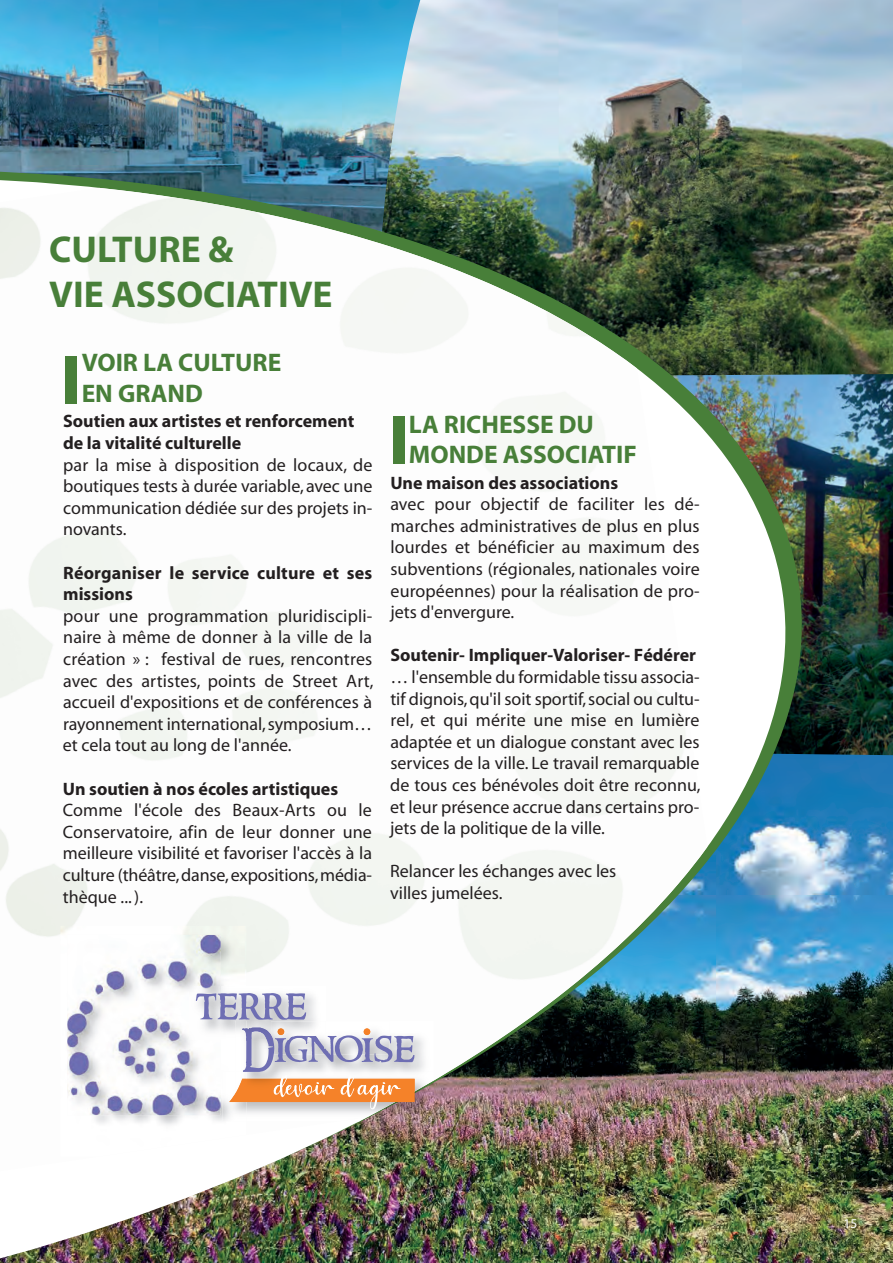
<style>
.page{position:relative;width:893px;height:1263px;background:#fff}
.page>*{position:absolute;margin:0;border:0;box-sizing:border-box;transform-origin:0 0}
.t1{font:700 37.5px/45px "Myriad";color:#487f39}
.t2{font:700 25.5px/30.6px "Myriad";color:#487f39}
.t3{font:18px/21.6px "Myriad";color:#231f20;text-align:justify}
.t4{font:700 18px/21.6px "Myriad";color:#231f20}
.t5{font:13.5px "Myriad";color:#fff}
</style>
<div class="page">
<img style="left:844px;top:755px;width:49px;height:508px">
<img style="left:424px;top:0;width:469px;height:374px">
<img style="left:844px;top:374px;width:49px;height:381px">
<img style="left:0;top:0;width:424px;height:102px">
<img style="left:0;top:102px;width:844px;height:1161px">
<img style="left:0;top:109px;width:828px;height:1154px">
<img style="left:0;top:188px;width:707px;height:986px">
<div style="left:66px;top:356px;width:11px;height:48px;background:#487f39"></div>
<div style="left:393px;top:416px;width:11px;height:48px;background:#487f39"></div>
<img style="left:246px;top:1091px;width:188px;height:30px">
<img style="left:60px;top:926px;width:186px;height:231px">
<img style="left:223px;top:1072px;width:23px;height:49px">
<img style="left:67px;top:935px;width:154px;height:180px">
<img style="left:390px;top:1021px;width:44px;height:58px">
<img style="left:326px;top:1021px;width:64px;height:6px">
<img style="left:415px;top:1079px;width:19px;height:12px">
<img style="left:236px;top:986px;width:90px;height:35px">
<img style="left:189px;top:986px;width:47px;height:53px">
<img style="left:246px;top:1021px;width:25px;height:6px">
<img style="left:271px;top:1021px;width:55px;height:6px">
<img style="left:236px;top:1021px;width:10px;height:6px">
<svg style="left:229px;top:1027px;width:186px;height:82px"></svg>
<img style="left:242px;top:1027px;width:31px;height:12px">
<svg style="left:196px;top:993px;width:110px;height:27px;background:#afb0cc"></svg>
<h1 class="t1" style="left:49px;top:230px;width:285px">CULTURE &amp;<br>VIE ASSOCIATIVE</h1>
<h2 class="t2" style="left:82px;top:350px;width:201px">VOIR LA CULTURE<br>EN GRAND</h2>
<p class="t4" style="left:63px;top:412px;width:293px">Soutien aux artistes et renforcement de la vitalité culturelle</p>
<p class="t3" style="left:63px;top:455px;width:311px">par la mise à disposition de locaux, de boutiques tests à durée variable, avec une communication dédiée sur des projets in&shy;novants.</p>
<p class="t4" style="left:63px;top:563px;width:311px">Réorganiser le service culture et ses missions</p>
<p class="t3" style="left:63px;top:606px;width:312px">pour une programmation pluridiscipli&shy;naire à même de donner à la ville de la création » : festival de rues, rencontres avec des artistes, points de Street Art, accueil d'expositions et de conférences à rayonnement international, symposium… et cela tout au long de l'année.</p>
<p class="t4" style="left:63px;top:779px;width:277px">Un soutien à nos écoles artistiques</p>
<p class="t3" style="left:63px;top:801px;width:311px">Comme l'école des Beaux-Arts ou le Conservatoire, afin de leur donner une meilleure visibilité et favoriser l'accès à la culture (théâtre, danse, expositions, média&shy;thèque ... ).</p>
<h2 class="t2" style="left:409px;top:411px;width:229px">LA RICHESSE DU<br>MONDE ASSOCIATIF</h2>
<p class="t4" style="left:390px;top:473px;width:229px">Une maison des associations</p>
<p class="t3" style="left:390px;top:495px;width:311px">avec pour objectif de faciliter les dé&shy;marches administratives de plus en plus lourdes et bénéficier au maximum des subventions (régionales, nationales voire européennes) pour la réalisation de pro&shy;jets d'envergure.</p>
<p class="t4" style="left:390px;top:646px;width:307px">Soutenir- Impliquer-Valoriser- Fédérer</p>
<p class="t3" style="left:390px;top:668px;width:312px">… l'ensemble du formidable tissu associa&shy;tif dignois, qu'il soit sportif, social ou cultu&shy;rel, et qui mérite une mise en lumière adaptée et un dialogue constant avec les services de la ville. Le travail remarquable de tous ces bénévoles doit être reconnu, et leur présence accrue dans certains pro&shy;jets de la politique de la ville.</p>
<p class="t3" style="left:390px;top:862px;width:228px">Relancer les échanges avec les villes jumelées.</p>
<p class="t5" style="left:843px;top:1219px;width:15px">15</p>
</div>
